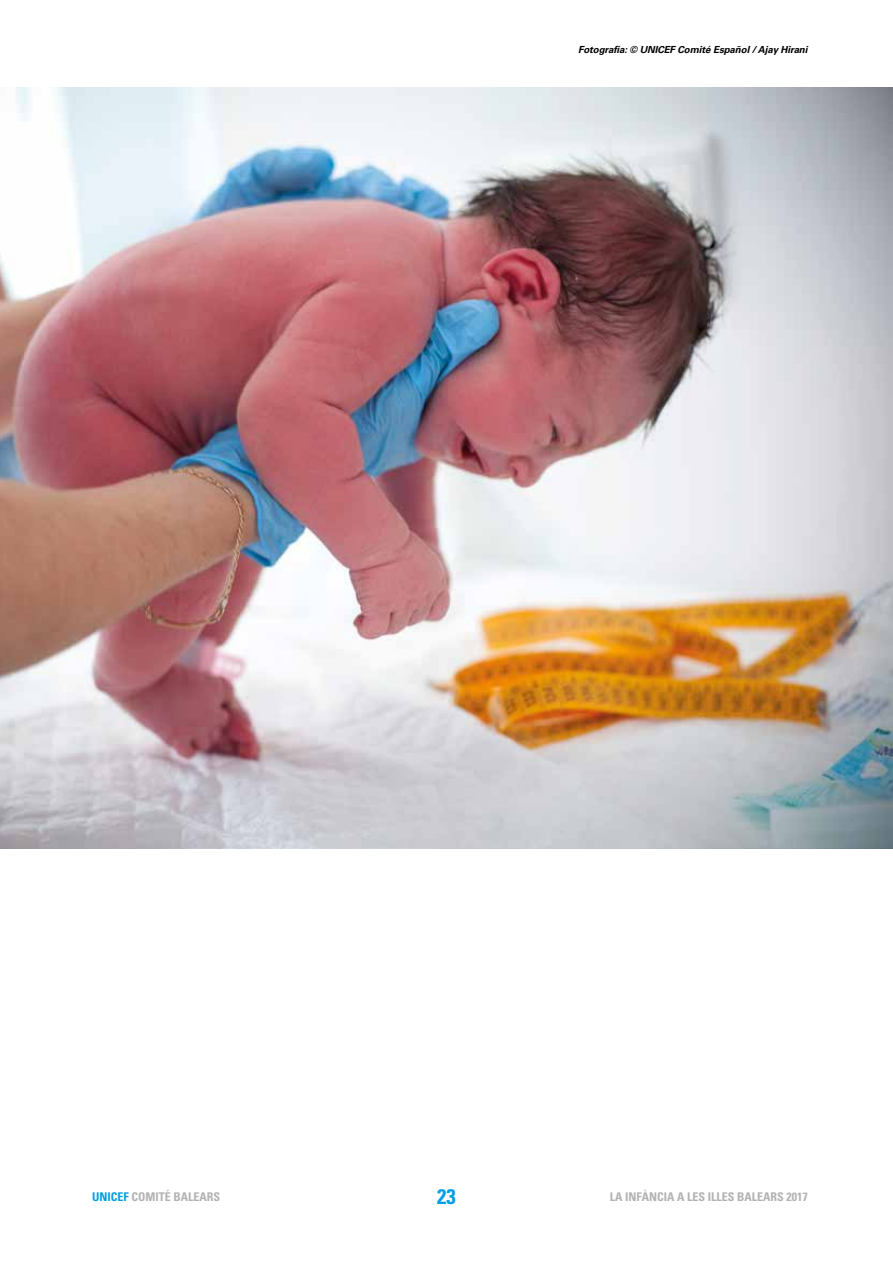
<style>
.page{position:relative;width:893px;height:1263px;background:#fff}
.page>*{position:absolute;margin:0;border:0;box-sizing:border-box;transform-origin:0 0}
.t1{font:700 condensed 21px "Univers";color:#009fe3}
.t2{font:700 condensed 12px "Univers";color:#b3b2b2}
.t3{font:italic 700 9.75px "Univers";letter-spacing:-.01em;color:#000}
.s1{color:#009fe3}
</style>
<div class="page">
<img style="left:0;top:87px;width:893px;height:761px">
<p class="t3" style="left:578px;top:44px;width:231px">Fotografia: © UNICEF Comité Español / Ajay Hirani</p>
<p class="t2" style="left:92px;top:1189px;width:130px"><span class="s1">UNICEF</span> COMITÉ BALEARS</p>
<h1 class="t1" style="left:437px;top:1184px;width:20px">23</h1>
<p class="t2" style="left:610px;top:1189px;width:199px">LA INFÀNCIA A LES ILLES BALEARS 2017</p>
</div>
